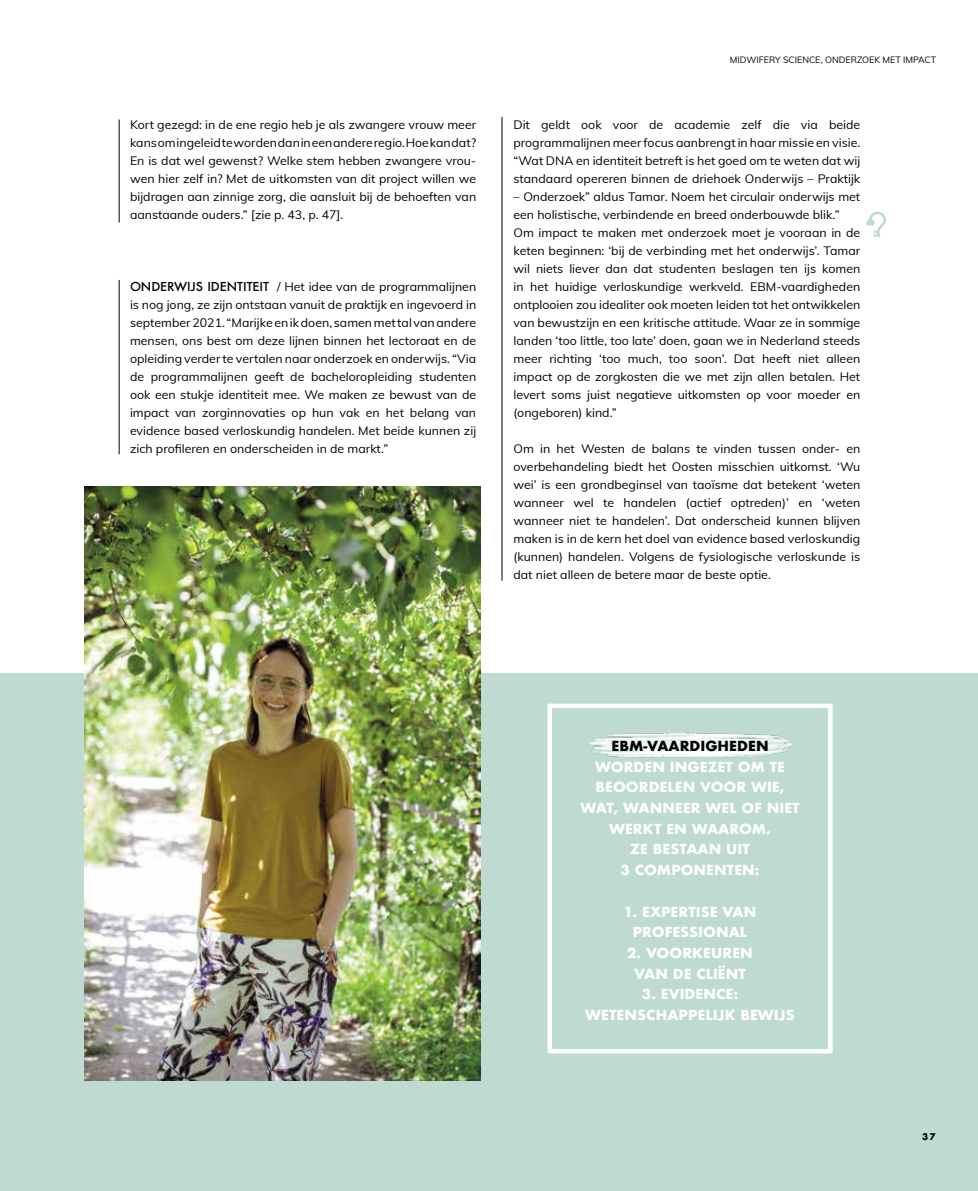
<style>
.page{position:relative;width:978px;height:1191px;background:#fff}
.page>*{position:absolute;margin:0;border:0;box-sizing:border-box;transform-origin:0 0}
.t1{font:700 13.5px/20.7px "Futura";color:#fff;text-align:center}
.t2{font:700 13.5px "Futura";color:#000}
.t3{font:12px/18px "Muli";color:#000;text-align:justify}
.t4{font:9px "Muli";color:#000}
.t5{font:700 9px "Futura";color:#000}
.s1{font-family:"Futura";font-weight:500}
</style>
<div class="page">
<div style="left:0;top:673px;width:978px;height:518px;background:#bfdad1"></div>
<img style="left:84px;top:486px;width:396px;height:594px">
<hr style="left:119px;top:119px;width:1px;height:103px;background:#000">
<hr style="left:119px;top:280px;width:1px;height:174px;background:#000">
<div style="left:548px;top:703px;width:285px;height:350px;border:4px solid #fff"></div>
<hr style="left:502px;top:117px;width:1px;height:463px;background:#000">
<svg style="left:866px;top:212px;width:20px;height:25px"></svg>
<img style="left:589px;top:733px;width:204px;height:25px">
<p class="t3" style="left:130px;top:115px;width:348px">Kort gezegd: in de ene regio heb je als zwangere vrouw meer kans om ingeleid te worden dan in een andere regio. Hoe kan dat?<br>En is dat wel gewenst? Welke stem hebben zwangere vrou&shy;wen hier zelf in? Met de uitkomsten van dit project willen we bijdragen aan zinnige zorg, die aansluit bij de behoeften van aanstaande ouders.” [zie p. 43, p. 47].</p>
<p class="t3" style="left:130px;top:277px;width:348px"><span class="s1">ONDERWIJS IDENTITEIT</span> / Het idee van de programmalijnen is nog jong, ze zijn ontstaan vanuit de praktijk en ingevoerd in september 2021. “Marijke en ik doen, samen met tal van andere mensen, ons best om deze lijnen binnen het lectoraat en de opleiding verder te vertalen naar onderzoek en onderwijs. “Via de programmalijnen geeft de bacheloropleiding studenten ook een stukje identiteit mee. We maken ze bewust van de impact van zorginnovaties op hun vak en het belang van evidence based verloskundig handelen. Met beide kunnen zij zich profileren en onderscheiden in de markt.”</p>
<p class="t4" style="left:730px;top:53px;width:208px">MIDWIFERY SCIENCE, ONDERZOEK MET IMPACT</p>
<p class="t3" style="left:513px;top:115px;width:348px">Dit geldt ook voor de academie zelf die via beide programmalijnen meer focus aanbrengt in haar missie en visie. “Wat DNA en identiteit betreft is het goed om te weten dat wij standaard opereren binnen de driehoek Onderwijs – Praktijk</p>
<p class="t3" style="left:513px;top:187px;width:348px;text-align:left">– Onderzoek” aldus Tamar. Noem het circulair onderwijs met een holistische, verbindende en breed onderbouwde blik.” Om impact te maken met onderzoek moet je vooraan in de keten beginnen: ‘bij de verbinding met het onderwijs’. Tamar wil niets liever dan dat studenten beslagen ten ijs komen in het huidige verloskundige werkveld. EBM-vaardigheden ontplooien zou idealiter ook moeten leiden tot het ontwikkelen van bewustzijn en een kritische attitude. Waar ze in sommige landen ‘too little, too late’ doen, gaan we in Nederland steeds meer richting ‘too much, too soon’. Dat heeft niet alleen impact op de zorgkosten die we met zijn allen betalen. Het levert soms juist negatieve uitkomsten op voor moeder en (ongeboren) kind.”</p>
<p class="t3" style="left:513px;top:439px;width:348px">Om in het Westen de balans te vinden tussen onder- en overbehandeling biedt het Oosten misschien uitkomst. ‘Wu wei’ is een grondbeginsel van taoïsme dat betekent ‘weten wanneer wel te handelen (actief optreden)’ en ‘weten wanneer niet te handelen’. Dat onderscheid kunnen blijven maken is in de kern het doel van evidence based verloskundig (kunnen) handelen. Volgens de fysiologische verloskunde is dat niet alleen de betere maar de beste optie.</p>
<p class="t2" style="left:611px;top:736px;width:159px">EBM-VAARDIGHEDEN</p>
<p class="t1" style="left:580px;top:756px;width:221px">WORDEN INGEZET OM TE<br>BEOORDELEN VOOR WIE,<br>WAT, WANNEER WEL OF NIET<br>WERKT EN WAAROM.<br>ZE BESTAAN UIT<br>3 COMPONENTEN:</p>
<p class="t1" style="left:624px;top:901px;width:134px">1. EXPERTISE VAN<br>PROFESSIONAL</p>
<p class="t1" style="left:627px;top:942px;width:127px">2. VOORKEUREN<br>VAN DE CLIËNT</p>
<p class="t1" style="left:585px;top:983px;width:211px">3. EVIDENCE:<br>WETENSCHAPPELIJK BEWIJS</p>
<p class="t5" style="left:922px;top:1130px;width:15px">37</p>
</div>
